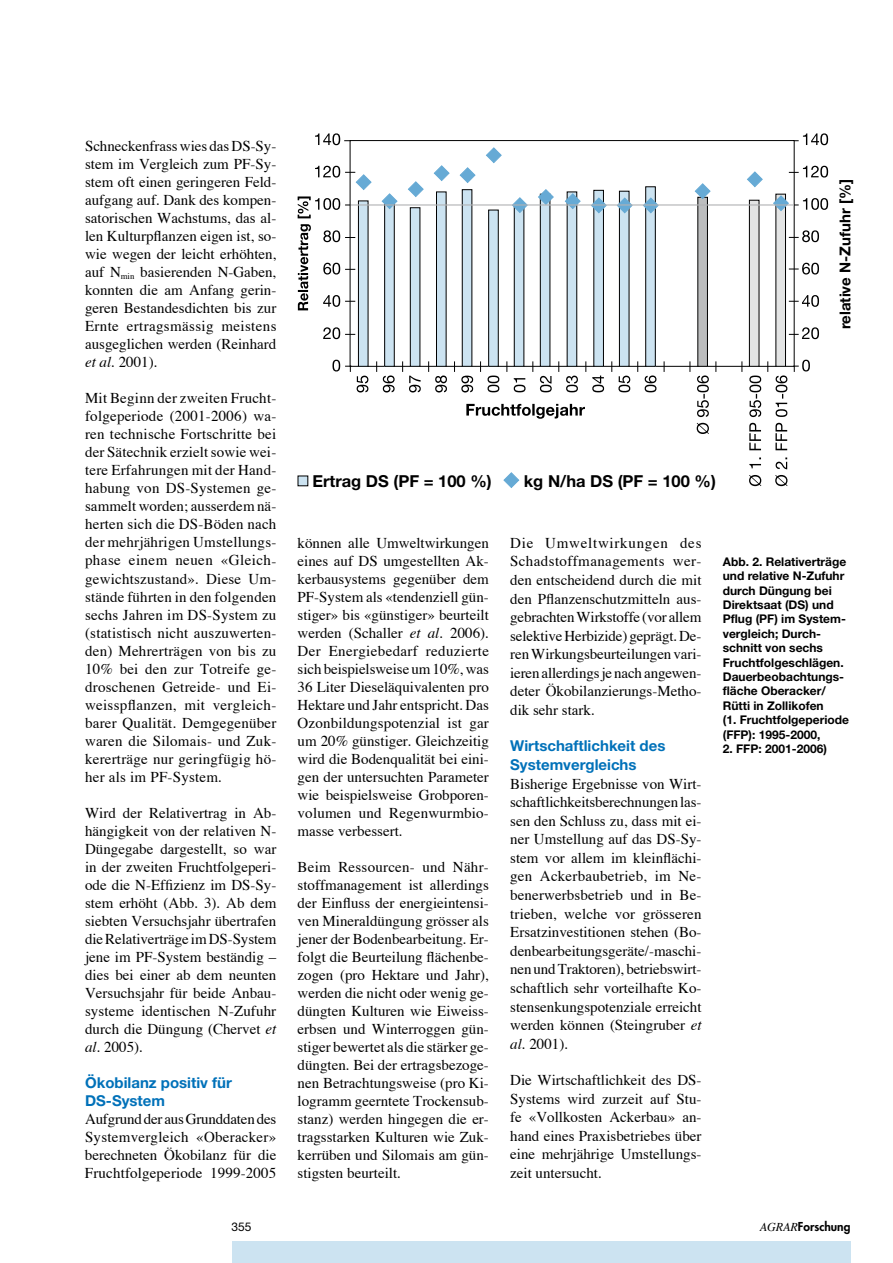
<style>
.page{position:relative;width:893px;height:1263px;background:#fff}
.page>*{position:absolute;margin:0;border:0;box-sizing:border-box;transform-origin:0 0}
.t1{font:700 16.5px "Helvetica Neue";color:#000}
.t2{font:15px/18px "Times";color:#000;text-align:justify}
.t3{font:700 15px/18px "Helvetica Neue";color:#0071b9}
.t4{font:700 15px "Helvetica Neue";color:#000}
.t5{font:700 12px/14.4px "Helvetica Neue";color:#000}
.t6{font:800 12px "Futura";color:#000}
.t7{font:12px "Helvetica Neue";color:#000}
.s1{font-style:italic}
.s2{font-family:"Times";font-weight:400;font-style:italic}
</style>
<div class="page">
<div style="left:232px;top:1242px;width:618px;height:21px;background:#cce3f1"></div>
<svg style="left:747px;top:171px;width:16px;height:17px"></svg>
<svg style="left:486px;top:147px;width:16px;height:17px"></svg>
<svg style="left:459px;top:167px;width:17px;height:16px"></svg>
<svg style="left:433px;top:165px;width:17px;height:16px"></svg>
<svg style="left:408px;top:181px;width:16px;height:16px"></svg>
<div style="left:358px;top:201px;width:10px;height:165px;background:#cce3f1"></div>
<div style="left:358px;top:201px;width:10px;height:166px;border:1px solid #000"></div>
<div style="left:385px;top:204px;width:9px;height:162px;background:#cce3f1"></div>
<div style="left:384px;top:204px;width:11px;height:163px;border:1px solid #000"></div>
<div style="left:410px;top:208px;width:10px;height:158px;background:#cce3f1"></div>
<div style="left:410px;top:207px;width:10px;height:160px;border:1px solid #000"></div>
<div style="left:436px;top:192px;width:10px;height:174px;background:#cce3f1"></div>
<div style="left:436px;top:192px;width:10px;height:175px;border:1px solid #000"></div>
<div style="left:462px;top:190px;width:10px;height:176px;background:#cce3f1"></div>
<div style="left:462px;top:189px;width:10px;height:178px;border:1px solid #000"></div>
<div style="left:489px;top:210px;width:9px;height:156px;background:#cce3f1"></div>
<div style="left:488px;top:210px;width:11px;height:157px;border:1px solid #000"></div>
<div style="left:514px;top:205px;width:10px;height:161px;background:#cce3f1"></div>
<div style="left:514px;top:205px;width:10px;height:162px;border:1px solid #000"></div>
<div style="left:540px;top:194px;width:10px;height:172px;background:#cce3f1"></div>
<div style="left:540px;top:194px;width:10px;height:173px;border:1px solid #000"></div>
<div style="left:567px;top:192px;width:10px;height:174px;background:#cce3f1"></div>
<div style="left:594px;top:190px;width:9px;height:176px;background:#cce3f1"></div>
<div style="left:593px;top:190px;width:11px;height:177px;border:1px solid #000"></div>
<div style="left:619px;top:191px;width:10px;height:175px;background:#cce3f1"></div>
<div style="left:619px;top:191px;width:10px;height:176px;border:1px solid #000"></div>
<div style="left:646px;top:187px;width:9px;height:179px;background:#cce3f1"></div>
<div style="left:645px;top:186px;width:11px;height:181px;border:1px solid #000"></div>
<svg style="left:381px;top:193px;width:17px;height:17px"></svg>
<svg style="left:538px;top:189px;width:16px;height:15px"></svg>
<svg style="left:513px;top:197px;width:14px;height:17px"></svg>
<svg style="left:564px;top:193px;width:17px;height:17px"></svg>
<svg style="left:591px;top:197px;width:15px;height:17px"></svg>
<svg style="left:617px;top:197px;width:15px;height:17px"></svg>
<svg style="left:643px;top:197px;width:15px;height:17px"></svg>
<div style="left:698px;top:197px;width:9px;height:169px;background:#bcbdbe"></div>
<div style="left:697px;top:197px;width:11px;height:170px;border:1px solid #000"></div>
<svg style="left:694px;top:183px;width:17px;height:17px"></svg>
<div style="left:749px;top:200px;width:10px;height:166px;background:#e3e4e4"></div>
<div style="left:749px;top:200px;width:10px;height:167px;border:1px solid #000"></div>
<div style="left:776px;top:194px;width:9px;height:172px;background:#e3e4e4"></div>
<div style="left:775px;top:194px;width:11px;height:173px;border:1px solid #000"></div>
<hr style="left:351px;top:204px;width:442px;height:2px;background:#b1b2b4">
<svg style="left:794px;top:133px;width:34px;height:12px"></svg>
<svg style="left:789px;top:166px;width:39px;height:12px"></svg>
<svg style="left:773px;top:195px;width:55px;height:17px"></svg>
<svg style="left:789px;top:230px;width:30px;height:12px"></svg>
<svg style="left:789px;top:263px;width:30px;height:11px"></svg>
<svg style="left:789px;top:295px;width:30px;height:12px"></svg>
<svg style="left:789px;top:327px;width:30px;height:12px"></svg>
<svg style="left:793px;top:360px;width:17px;height:12px"></svg>
<div style="left:298px;top:476px;width:10px;height:10px;background:#cce3f1"></div>
<svg style="left:503px;top:472px;width:17px;height:16px"></svg>
<svg style="left:357px;top:376px;width:11px;height:16px"></svg>
<svg style="left:383px;top:375px;width:12px;height:17px"></svg>
<svg style="left:409px;top:376px;width:12px;height:16px"></svg>
<svg style="left:435px;top:375px;width:12px;height:17px"></svg>
<svg style="left:461px;top:376px;width:12px;height:16px"></svg>
<svg style="left:488px;top:376px;width:11px;height:16px"></svg>
<svg style="left:514px;top:378px;width:11px;height:14px"></svg>
<svg style="left:540px;top:376px;width:12px;height:16px"></svg>
<svg style="left:566px;top:376px;width:12px;height:16px"></svg>
<svg style="left:592px;top:375px;width:12px;height:17px"></svg>
<svg style="left:618px;top:376px;width:12px;height:16px"></svg>
<svg style="left:645px;top:375px;width:11px;height:17px"></svg>
<svg style="left:697px;top:375px;width:12px;height:59px"></svg>
<svg style="left:749px;top:376px;width:12px;height:110px"></svg>
<svg style="left:775px;top:375px;width:12px;height:111px"></svg>
<svg style="left:466px;top:404px;width:119px;height:15px"></svg>
<svg style="left:315px;top:133px;width:36px;height:12px"></svg>
<svg style="left:298px;top:166px;width:74px;height:144px"></svg>
<svg style="left:323px;top:327px;width:32px;height:12px"></svg>
<svg style="left:332px;top:360px;width:19px;height:12px"></svg>
<p class="t2" style="left:85px;top:137px;width:193px">Schneckenfrass wies das DS-Sy&shy;stem im Vergleich zum PF-Sy&shy;stem oft einen geringeren Feld&shy;aufgang auf. Dank des kompen&shy;satorischen Wachstums, das al&shy;len Kulturpflanzen eigen ist, so&shy;wie wegen der leicht erhöhten, auf N<sub>min</sub> basierenden N-Gaben, konnten die am Anfang gerin&shy;geren Bestandesdichten bis zur Ernte ertragsmässig meistens ausgeglichen werden (Reinhard <span class="s1">et al.</span> 2001).</p>
<p class="t2" style="left:85px;top:389px;width:193px">Mit Beginn der zweiten Frucht&shy;folgeperiode (2001-2006) wa&shy;ren technische Fortschritte bei der Sätechnik erzielt sowie wei&shy;tere Erfahrungen mit der Hand&shy;habung von DS-Systemen ge&shy;sammelt worden; ausserdem nä&shy;herten sich die DS-Böden nach der mehrjährigen Umstellungs&shy;phase einem neuen «Gleich&shy;gewichtszustand». Diese Um&shy;stände führten in den folgenden sechs Jahren im DS-System zu (statistisch nicht auszuwerten&shy;den) Mehrerträgen von bis zu 10% bei den zur Totreife ge&shy;droschenen Getreide- und Ei&shy;weisspflanzen, mit vergleich&shy;barer Qualität. Demgegenüber waren die Silomais- und Zuc&shy;kererträge nur geringfügig hö&shy;her als im PF-System.</p>
<p class="t2" style="left:85px;top:803px;width:193px">Wird der Relativertrag in Ab&shy;hängigkeit von der relativen N-Düngegabe dargestellt, so war in der zweiten Fruchtfolgeperi&shy;ode die N-Effizienz im DS-Sy&shy;stem erhöht (Abb. 3). Ab dem siebten Versuchsjahr übertrafen die Relativerträge im DS-System jene im PF-System beständig – dies bei einer ab dem neunten Versuchsjahr für beide Anbau&shy;systeme identischen N-Zufuhr durch die Düngung (Chervet <span class="s1">et al.</span> 2005).</p>
<p class="t3" style="left:85px;top:1073px;width:148px">Ökobilanz positiv für<br>DS-System</p>
<p class="t2" style="left:85px;top:1109px;width:193px">Aufgrundder ausGrunddatendes Systemvergleich «Oberacker» berechneten Ökobilanz für die Fruchtfolgeperiode 1999-2005</p>
<p class="t1" style="left:312px;top:470px;width:181px">Ertrag DS (PF = 100 %)</p>
<p class="t1" style="left:524px;top:470px;width:194px">kg N/ha DS (PF = 100 %)</p>
<p class="t4" style="left:836px;top:329px;width:151px;rotate:-90deg">relative N-Zufuhr [%]</p>
<p class="t2" style="left:298px;top:534px;width:193px">können alle Umweltwirkungen eines auf DS umgestellten Ac&shy;kerbausystems gegenüber dem PF-System als «tendenziell gün&shy;stiger» bis «günstiger» beurteilt werden (Schaller <span class="s1">et al.</span> 2006).<br>Der Energiebedarf reduzierte sich beispielsweise um 10%, was 36 Liter Dieseläquivalenten pro Hektare und Jahr entspricht. Das Ozonbildungspotenzial ist gar um 20% günstiger. Gleichzeitig wird die Bodenqualität bei eini&shy;gen der untersuchten Parameter wie beispielsweise Grobporen&shy;volumen und Regenwurmbio&shy;masse verbessert.</p>
<p class="t2" style="left:298px;top:857px;width:193px">Beim Ressourcen- und Nähr&shy;stoffmanagement ist allerdings der Einfluss der energieintensi&shy;ven Mineraldüngung grösser als jener der Bodenbearbeitung. Er&shy;folgt die Beurteilung flächenbe&shy;zogen (pro Hektare und Jahr), werden die nicht oder wenig ge&shy;düngten Kulturen wie Eiweiss&shy;erbsen und Winterroggen gün&shy;stiger bewertet als die stärker ge&shy;düngten. Bei der ertragsbezoge&shy;nen Betrachtungsweise (pro Ki&shy;logramm geerntete Trockensub&shy;stanz) werden hingegen die er&shy;tragsstarken Kulturen wie Zuc&shy;kerrüben und Silomais am gün&shy;stigsten beurteilt.</p>
<p class="t2" style="left:510px;top:533px;width:193px;line-height:18.6px">Die Umweltwirkungen des Schadstoffmanagements wer&shy;den entscheidend durch die mit den Pflanzenschutzmitteln aus&shy;gebrachtenWirkstoffe (vor allem selektive Herbizide) geprägt. De&shy;renWirkungsbeurteilungen vari&shy;ieren allerdingsje nach angewen&shy;deter Ökobilanzierungs-Metho&shy;dik sehr stark.</p>
<p class="t3" style="left:510px;top:736px;width:157px;line-height:18.6px">Wirtschaftlichkeit des<br>Systemvergleichs</p>
<p class="t2" style="left:510px;top:774px;width:193px;line-height:18.6px">Bisherige Ergebnisse von Wirt&shy;schaftlichkeitsberechnungen las&shy;sen den Schluss zu, dass mit ei&shy;ner Umstellung auf das DS-Sy&shy;stem vor allem im kleinflächi&shy;gen Ackerbaubetrieb, im Ne&shy;benerwerbsbetrieb und in Be&shy;trieben, welche vor grösseren Ersatzinvestitionen stehen (Bo&shy;denbearbeitungsgeräte/-maschi&shy;nen undTraktoren), betriebswirt&shy;schaftlich sehr vorteilhafte Ko&shy;stensenkungspotenziale erreicht werden können (Steingruber <span class="s1">et al.</span> 2001).</p>
<p class="t2" style="left:510px;top:1070px;width:193px;line-height:18.6px">Die Wirtschaftlichkeit des DS-Systems wird zurzeit auf Stu&shy;fe «Vollkosten Ackerbau» an&shy;hand eines Praxisbetriebes über eine mehrjährige Umstellungs&shy;zeit untersucht.</p>
<p class="t5" style="left:723px;top:554px;width:128px">Abb. 2. Relativerträge und relative N-Zufuhr durch Düngung bei<br>Direktsaat (DS) und<br>Pflug (PF) im System&shy;vergleich; Durch&shy;schnitt von sechs<br>Fruchtfolgeschlägen.<br>Dauerbeobachtungs&shy;fläche Oberacker/<br>Rütti in Zollikofen<br>(1. Fruchtfolgeperiode (FFP): 1995-2000,</p>
<p class="t5" style="left:723px;top:741px;width:106px">2. FFP: 2001-2006)</p>
<p class="t7" style="left:232px;top:1220px;width:22px">355</p>
<p class="t6" style="left:760px;top:1219px;width:92px"><span class="s2">AGRAR</span>Forschung</p>
</div>
